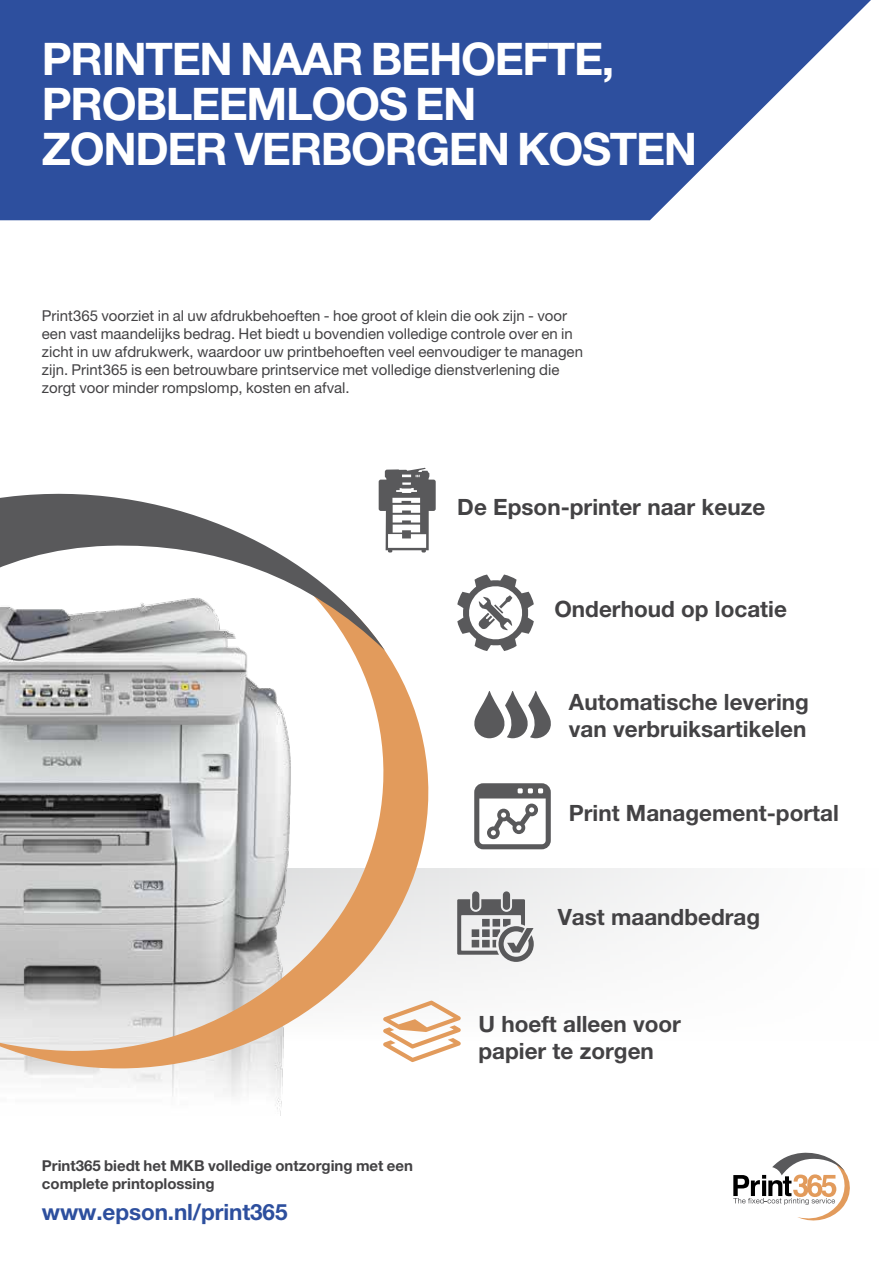
<style>
.page{position:relative;width:893px;height:1263px;background:#fff}
.page>*{position:absolute;margin:0;border:0;box-sizing:border-box;transform-origin:0 0}
.t1{font:700 45px/45px "Helvetica Neue LT Pro";letter-spacing:-.03em;color:#fff}
.t2{font:700 22.5px/27px "Helvetica Neue LT Pro";color:#434244}
.t3{font:700 22.5px "Helvetica Neue LT Pro";letter-spacing:-.005em;color:#2d4f9e}
.t4{font:15px/18px "Helvetica Neue LT Pro";color:#434244}
.t5{font:700 15px/18px "Helvetica Neue LT Pro";color:#434244}
</style>
<div class="page">
<div style="left:0;top:869px;width:879px;height:173px;background:#fafafa"></div>
<svg style="left:474px;top:783px;width:77px;height:66px"></svg>
<svg style="left:0;top:0;width:871px;height:220px;fill:#2d4f9e"></svg>
<svg style="left:733px;top:1153px;width:117px;height:67px"></svg>
<svg style="left:0;top:552px;width:464px;height:543px"></svg>
<svg style="left:0;top:483px;width:385px;height:203px"></svg>
<svg style="left:457px;top:574px;width:77px;height:77px"></svg>
<svg style="left:474px;top:691px;width:77px;height:47px"></svg>
<svg style="left:379px;top:468px;width:57px;height:84px"></svg>
<svg style="left:457px;top:891px;width:77px;height:71px"></svg>
<h1 class="t1" style="left:42px;top:35px;width:657px">PRINTEN NAAR BEHOEFTE,<br>PROBLEEMLOOS EN<br>ZONDER VERBORGEN KOSTEN</h1>
<p class="t4" style="left:42px;top:307px;width:543px">Print365 voorziet in al uw afdrukbehoeften - hoe groot of klein die ook zijn - voor een vast maandelijks bedrag. Het biedt u bovendien volledige controle over en in zicht in uw afdrukwerk, waardoor uw printbehoeften veel eenvoudiger te managen zijn. Print365 is een betrouwbare printservice met volledige dienstverlening die zorgt voor minder rompslomp, kosten en afval.</p>
<h2 class="t2" style="left:457px;top:492px;width:309px">De Epson-printer naar keuze</h2>
<h2 class="t2" style="left:554px;top:595px;width:234px">Onderhoud op locatie</h2>
<h2 class="t2" style="left:569px;top:688px;width:241px">Automatische levering van verbruiksartikelen</h2>
<h2 class="t2" style="left:569px;top:799px;width:271px">Print Management-portal</h2>
<h2 class="t2" style="left:558px;top:903px;width:204px">Vast maandbedrag</h2>
<p class="t5" style="left:42px;top:1156px;width:373px">Print365 biedt het MKB volledige ontzorging met een complete printoplossing</p>
<h2 class="t3" style="left:42px;top:1198px;width:247px">www.epson.nl/print365</h2>
<h2 class="t2" style="left:478px;top:1010px;width:204px">U hoeft alleen voor papier te zorgen</h2>
</div>
